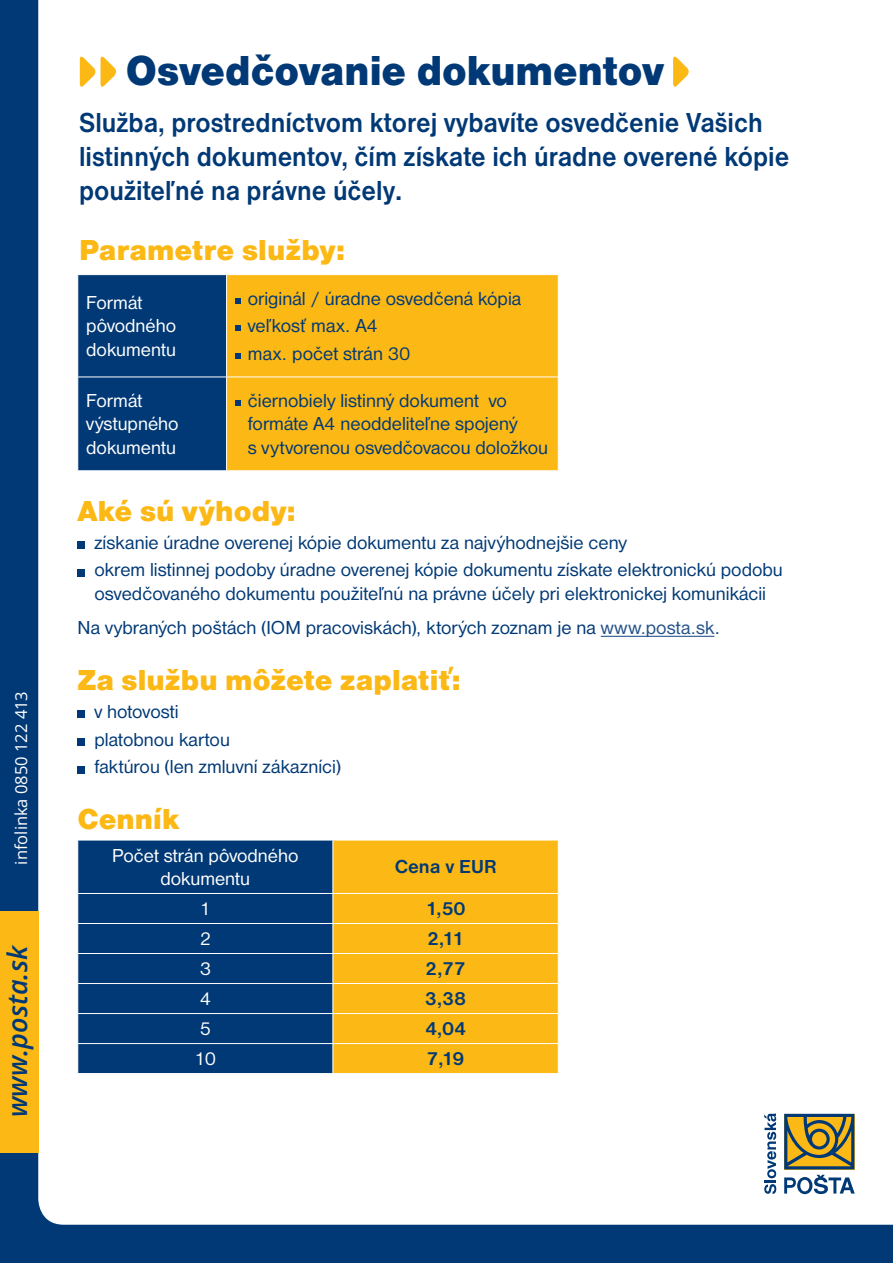
<style>
.page{position:relative;width:893px;height:1263px;background:#013976}
.page>*{position:absolute;margin:0;border:0;box-sizing:border-box;transform-origin:0 0}
.t1{font:43.5px "Nimbus Sans DOT Blac";color:#013976;scale:.95 1}
.t2{font:30px "Nimbus Sans DOT Blac";letter-spacing:.005em;color:#fcb814}
.t3{font:700 28.5px/34.2px "Nimbus Sans DOT";color:#013976;scale:.92 1}
.t4{font:italic 600 27px "Open Sans";color:#013976}
.t5{font:19.5px/27.6px "Nimbus Sans DOT";color:#013976}
.t6{font:19.5px/23.4px "Nimbus Sans DOT";color:#fff}
.t7{font:700 19.5px "Nimbus Sans DOT";color:#013976}
.t8{font:16.5px "Open Sans";color:#fff}
.s1{color:#23518a}
</style>
<div class="page">
<div style="left:38px;top:0;width:855px;height:1225px;background:#fff"></div>
<svg style="left:784px;top:1175px;width:71px;height:19px"></svg>
<svg style="left:764px;top:1113px;width:12px;height:81px"></svg>
<svg style="left:784px;top:1114px;width:70px;height:55px"></svg>
<div style="left:0;top:911px;width:38px;height:241px;background:#fcb814"></div>
<hr style="left:601px;top:636px;width:113px;height:1px;background:#23518a">
<svg style="left:78px;top:275px;width:148px;height:195px"></svg>
<div style="left:227px;top:275px;width:331px;height:195px;background:#fcb814"></div>
<hr style="left:77px;top:274px;width:150px;height:1px;background:#fff">
<hr style="left:77px;top:275px;width:1px;height:102px;background:#fff">
<hr style="left:227px;top:274px;width:332px;height:1px;background:#fff">
<hr style="left:226px;top:275px;width:1px;height:102px;background:#fff">
<hr style="left:558px;top:275px;width:1px;height:102px;background:#fff">
<hr style="left:77px;top:377px;width:150px;height:1px;background:#fff">
<hr style="left:77px;top:377px;width:1px;height:93px;background:#fff">
<hr style="left:227px;top:377px;width:332px;height:1px;background:#fff">
<hr style="left:226px;top:377px;width:1px;height:93px;background:#fff">
<hr style="left:558px;top:377px;width:1px;height:93px;background:#fff">
<hr style="left:77px;top:470px;width:150px;height:1px;background:#fff">
<hr style="left:227px;top:470px;width:332px;height:1px;background:#fff">
<svg style="left:235px;top:298px;width:5px;height:5px"></svg>
<svg style="left:235px;top:326px;width:5px;height:5px"></svg>
<svg style="left:235px;top:353px;width:5px;height:5px"></svg>
<svg style="left:235px;top:400px;width:5px;height:5px"></svg>
<div style="left:77px;top:542px;width:8px;height:7px;background:#013976"></div>
<div style="left:77px;top:569px;width:8px;height:7px;background:#013976"></div>
<div style="left:77px;top:711px;width:8px;height:7px;background:#013976"></div>
<div style="left:77px;top:738px;width:8px;height:8px;background:#013976"></div>
<div style="left:77px;top:766px;width:8px;height:7px;background:#013976"></div>
<svg style="left:78px;top:841px;width:255px;height:232px"></svg>
<div style="left:334px;top:841px;width:224px;height:232px;background:#fcb814"></div>
<hr style="left:77px;top:840px;width:256px;height:1px;background:#fff">
<hr style="left:77px;top:840px;width:1px;height:53px;background:#fff">
<hr style="left:333px;top:840px;width:226px;height:1px;background:#fff">
<hr style="left:333px;top:840px;width:1px;height:53px;background:#fff">
<hr style="left:558px;top:840px;width:1px;height:53px;background:#fff">
<hr style="left:77px;top:893px;width:256px;height:1px;background:#fff">
<hr style="left:333px;top:893px;width:226px;height:1px;background:#fff">
<hr style="left:77px;top:923px;width:256px;height:1px;background:#fff">
<hr style="left:333px;top:923px;width:226px;height:1px;background:#fff">
<hr style="left:77px;top:953px;width:256px;height:1px;background:#fff">
<hr style="left:333px;top:953px;width:226px;height:1px;background:#fff">
<hr style="left:77px;top:983px;width:256px;height:1px;background:#fff">
<hr style="left:333px;top:983px;width:226px;height:1px;background:#fff">
<hr style="left:77px;top:1013px;width:256px;height:1px;background:#fff">
<hr style="left:333px;top:1013px;width:226px;height:1px;background:#fff">
<hr style="left:77px;top:1043px;width:256px;height:1px;background:#fff">
<svg style="left:77px;top:894px;width:1px;height:179px"></svg>
<hr style="left:333px;top:1043px;width:226px;height:1px;background:#fff">
<svg style="left:333px;top:894px;width:1px;height:179px"></svg>
<svg style="left:558px;top:894px;width:1px;height:179px"></svg>
<hr style="left:77px;top:1073px;width:256px;height:1px;background:#fff">
<hr style="left:333px;top:1073px;width:226px;height:1px;background:#fff">
<svg style="left:673px;top:54px;width:18px;height:35px"></svg>
<svg style="left:80px;top:54px;width:38px;height:35px"></svg>
<p class="t8" style="left:10px;top:864px;width:175px;rotate:-90deg">infolinka 0850 122 413</p>
<h3 class="t4" style="left:-1px;top:1117px;width:173px;rotate:-90deg">www.posta.sk</h3>
<h1 class="t1" style="left:126px;top:45px;width:568px">Osvedčovanie dokumentov</h1>
<h3 class="t3" style="left:79px;top:105px;width:773px">Služba, prostredníctvom ktorej vybavíte osvedčenie Vašich listinných dokumentov, čím získate ich úradne overené kópie použiteľné na právne účely.</h3>
<h2 class="t2" style="left:79px;top:233px;width:267px">Parametre služby:</h2>
<p class="t6" style="left:86px;top:291px;width:91px">Formát pôvodného dokumentu</p>
<p class="t5" style="left:248px;top:285px;width:275px">originál / úradne osvedčená kópia veľkosť max. A4<br>max. počet strán 30</p>
<p class="t6" style="left:86px;top:389px;width:94px">Formát výstupného dokumentu</p>
<p class="t5" style="left:248px;top:389px;width:302px;line-height:23.4px">čiernobiely listinný dokument vo formáte A4 neoddeliteľne spojený<br>s vytvorenou osvedčovacou doložkou</p>
<h2 class="t2" style="left:77px;top:494px;width:220px">Aké sú výhody:</h2>
<p class="t5" style="left:94px;top:529px;width:690px">získanie úradne overenej kópie dokumentu za najvýhodnejšie ceny<br>okrem listinnej podoby úradne overenej kópie dokumentu získate elektronickú podobu</p>
<p class="t5" style="left:77px;top:576px;width:690px;line-height:34.5px;text-indent:17px">osvedčovaného dokumentu použiteľnú na právne účely pri elektronickej komunikácii<br>Na vybraných poštách (IOM pracoviskách), ktorých zoznam je na <span class="s1">www.posta.sk</span>.</p>
<h2 class="t2" style="left:77px;top:663px;width:385px">Za službu môžete zaplatiť:</h2>
<p class="t5" style="left:94px;top:698px;width:248px">v hotovosti<br>platobnou kartou<br>faktúrou (len zmluvní zákazníci)</p>
<h2 class="t2" style="left:77px;top:802px;width:103px">Cenník</h2>
<p class="t6" style="left:112px;top:844px;width:188px;text-align:center">Počet strán pôvodného dokumentu</p>
<p class="t7" style="left:395px;top:856px;width:103px">Cena v EUR</p>
<p class="t6" style="left:200px;top:897px;width:13px">1</p>
<p class="t7" style="left:425px;top:897px;width:42px">1,50</p>
<p class="t6" style="left:200px;top:927px;width:13px">2</p>
<p class="t7" style="left:427px;top:927px;width:39px">2,11</p>
<p class="t6" style="left:200px;top:957px;width:13px">3</p>
<p class="t7" style="left:425px;top:957px;width:42px">2,77</p>
<p class="t6" style="left:200px;top:987px;width:13px">4</p>
<p class="t7" style="left:425px;top:987px;width:43px">3,38</p>
<p class="t6" style="left:200px;top:1017px;width:13px">5</p>
<p class="t7" style="left:425px;top:1017px;width:43px">4,04</p>
<p class="t6" style="left:195px;top:1047px;width:23px">10</p>
<p class="t7" style="left:426px;top:1047px;width:40px">7,19</p>
</div>
